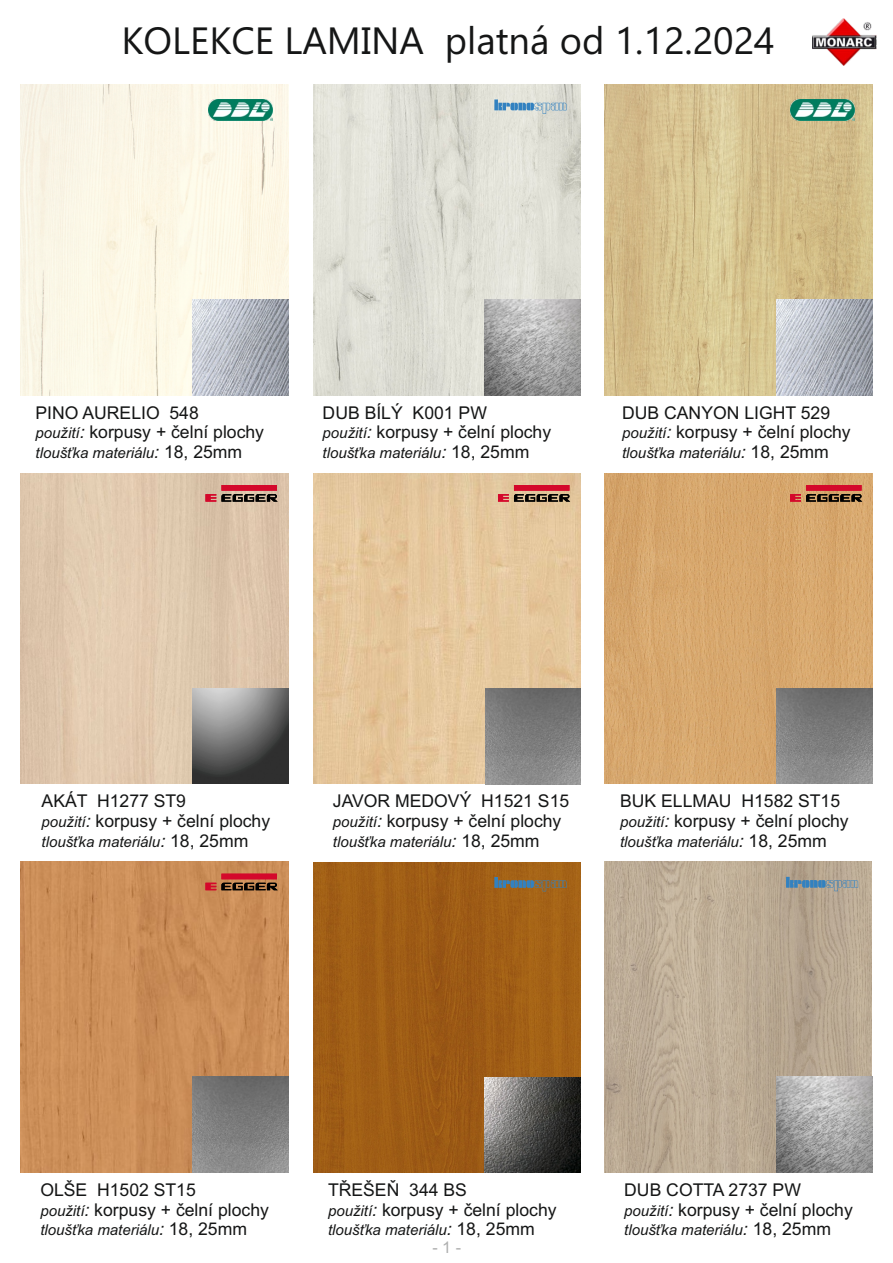
<style>
.page{position:relative;width:893px;height:1263px;background:#fff}
.page>*{position:absolute;margin:0;border:0;box-sizing:border-box;transform-origin:0 0}
.t1{font:37.95px "Ebrima";color:#151616}
.t2{font:17.55px/19.6px "Arial";color:#151616}
.t3{font:16.05px "Arial";color:#afb0b0}
.t4{font:italic 15px "Arial";color:#151616}
.s1{font-style:italic;font-size:15px}
.s2{font-style:italic}
.s3{font-size:17.55px}
.s4{font-style:normal;font-size:17.55px}
</style>
<div class="page">
<img style="left:604px;top:862px;width:268px;height:310px">
<img style="left:604px;top:473px;width:268px;height:311px">
<img style="left:313px;top:85px;width:267px;height:310px">
<img style="left:485px;top:299px;width:95px;height:96px">
<img style="left:21px;top:473px;width:267px;height:311px">
<img style="left:193px;top:688px;width:95px;height:96px">
<img style="left:21px;top:862px;width:267px;height:310px">
<img style="left:776px;top:1077px;width:96px;height:95px">
<img style="left:313px;top:862px;width:267px;height:310px">
<img style="left:313px;top:473px;width:268px;height:311px">
<svg style="left:205px;top:485px;width:73px;height:17px"></svg>
<svg style="left:494px;top:877px;width:72px;height:14px"></svg>
<svg style="left:494px;top:99px;width:72px;height:15px"></svg>
<svg style="left:786px;top:877px;width:72px;height:14px"></svg>
<svg style="left:790px;top:485px;width:72px;height:17px"></svg>
<svg style="left:498px;top:485px;width:72px;height:17px"></svg>
<svg style="left:205px;top:874px;width:73px;height:16px"></svg>
<img style="left:812px;top:19px;width:64px;height:46px">
<img style="left:777px;top:688px;width:95px;height:96px">
<img style="left:485px;top:689px;width:96px;height:95px">
<img style="left:193px;top:1077px;width:95px;height:95px">
<div style="left:21px;top:85px;width:267px;height:310px;background:#fcf7e6"></div>
<img style="left:193px;top:299px;width:96px;height:96px">
<img style="left:604px;top:85px;width:268px;height:310px">
<img style="left:777px;top:299px;width:95px;height:96px">
<img style="left:208px;top:100px;width:64px;height:20px">
<img style="left:791px;top:100px;width:64px;height:20px">
<img style="left:485px;top:1077px;width:95px;height:95px">
<h1 class="t1" style="left:122px;top:27px;width:654px">KOLEKCE LAMINA platná od 1.12.2024</h1>
<p class="t2" style="left:36px;top:404px;width:230px">PINO AURELIO 548<br><span class="s1">použití</span><span class="s2">:</span> korpusy + čelní plochy</p>
<p class="t4" style="left:36px;top:447px;width:208px">tloušťka materiálu<span class="s3">:</span> <span class="s4">18, 25mm</span></p>
<p class="t2" style="left:323px;top:404px;width:230px">DUB BÍLÝ K001 PW<br><span class="s1">použití</span><span class="s2">:</span> korpusy + čelní plochy</p>
<p class="t4" style="left:323px;top:447px;width:208px">tloušťka materiálu<span class="s3">:</span> <span class="s4">18, 25mm</span></p>
<p class="t2" style="left:622px;top:404px;width:230px">DUB CANYON LIGHT 529 <span class="s1">použití</span><span class="s2">:</span> korpusy + čelní plochy</p>
<p class="t4" style="left:622px;top:447px;width:208px">tloušťka materiálu<span class="s3">:</span> <span class="s4">18, 25mm</span></p>
<p class="t2" style="left:42px;top:793px;width:230px">AKÁT H1277 ST9<br><span class="s1">použití</span><span class="s2">:</span> korpusy + čelní plochy</p>
<p class="t4" style="left:42px;top:836px;width:208px">tloušťka materiálu<span class="s3">:</span> <span class="s4">18, 25mm</span></p>
<p class="t2" style="left:333px;top:793px;width:238px">JAVOR MEDOVÝ H1521 S15 <span class="s1">použití</span><span class="s2">:</span> korpusy + čelní plochy</p>
<p class="t4" style="left:333px;top:836px;width:208px">tloušťka materiálu<span class="s3">:</span> <span class="s4">18, 25mm</span></p>
<p class="t2" style="left:620px;top:793px;width:230px">BUK ELLMAU H1582 ST15 <span class="s1">použití</span><span class="s2">:</span> korpusy + čelní plochy</p>
<p class="t4" style="left:620px;top:836px;width:208px">tloušťka materiálu<span class="s3">:</span> <span class="s4">18, 25mm</span></p>
<p class="t2" style="left:40px;top:1181px;width:230px">OLŠE H1502 ST15<br><span class="s1">použití</span><span class="s2">:</span> korpusy + čelní plochy</p>
<p class="t4" style="left:40px;top:1224px;width:208px">tloušťka materiálu<span class="s3">:</span> <span class="s4">18, 25mm</span></p>
<p class="t2" style="left:328px;top:1181px;width:230px">TŘEŠEŇ 344 BS<br><span class="s1">použití</span><span class="s2">:</span> korpusy + čelní plochy</p>
<p class="t4" style="left:328px;top:1224px;width:208px">tloušťka materiálu<span class="s3">:</span> <span class="s4">18, 25mm</span></p>
<p class="t3" style="left:432px;top:1241px;width:30px">- 1 -</p>
<p class="t2" style="left:624px;top:1181px;width:230px">DUB COTTA 2737 PW <span class="s1">použití</span><span class="s2">:</span> korpusy + čelní plochy</p>
<p class="t4" style="left:624px;top:1224px;width:208px">tloušťka materiálu<span class="s3">:</span> <span class="s4">18, 25mm</span></p>
</div>
